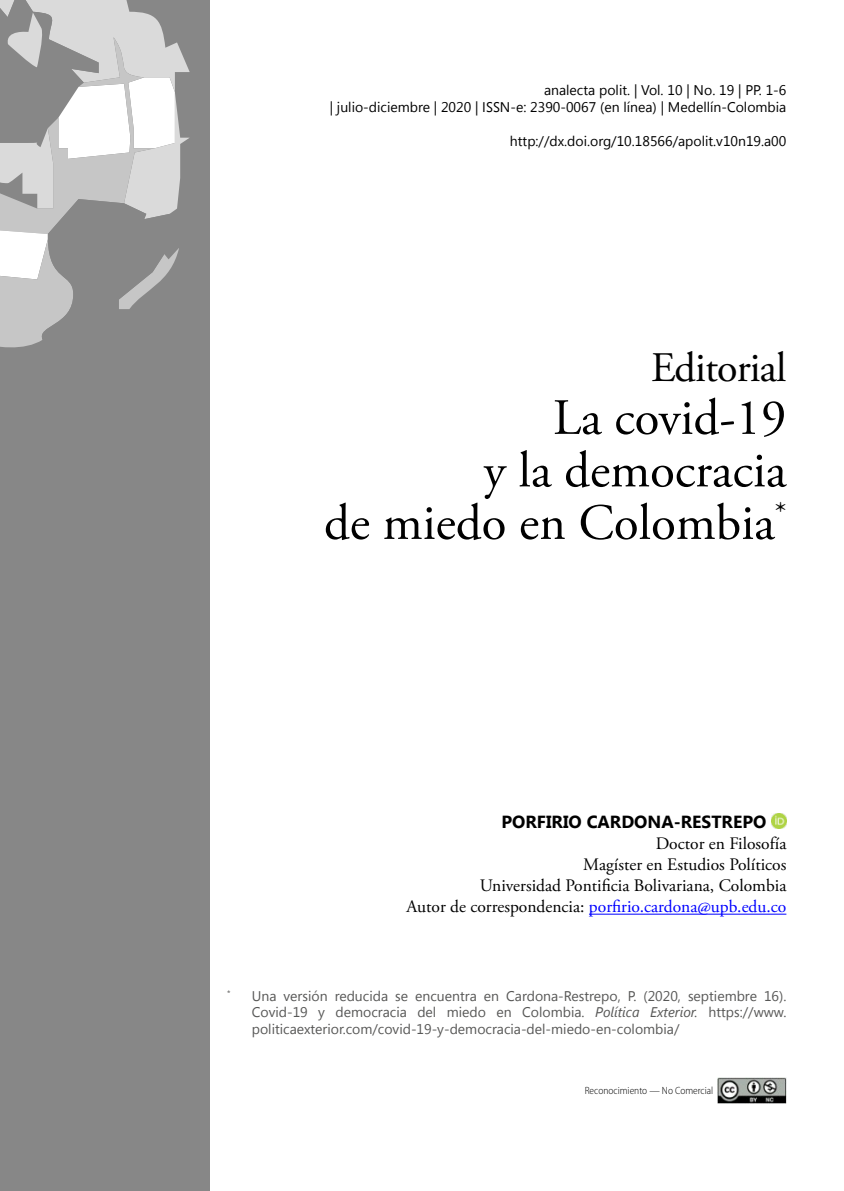
<style>
.page{position:relative;width:844px;height:1191px;background:#fff}
.page>*{position:absolute;margin:0;border:0;box-sizing:border-box;transform-origin:0 0}
.articulo{font:50.75px/52.5px "Adobe Garamond Pro";color:#000;text-align:right}
.articulo-2{font:42px "Adobe Garamond Pro";letter-spacing:-.02em;color:#000}
.reseña_autores{font:17.5px "Adobe Garamond Pro";color:#000}
.reseña_autores-2{font:17.5px "Adobe Garamond Pro";color:#00f}
.autor{font:700 17.5px "Segoe UI";color:#000}
.pie_de_pagina{font:14px/16.8px "Segoe UI";color:#575756;text-align:justify}
.t1{font:14px "Segoe UI";color:#000}
.t2{font:300 semi-condensed 10.5px "Myriad Pro";color:#000}
.s1{color:#000}
.s2{font-style:italic}
</style>
<div class="page">
<div style="left:0;top:0;width:210px;height:1191px;background:#878787"></div>
<hr style="left:588px;top:913px;width:198px;height:1px;background:#00f">
<img style="left:771px;top:813px;width:15px;height:15px">
<svg style="left:0;top:0;width:190px;height:348px"></svg>
<img style="left:717px;top:1077px;width:69px;height:26px">
<p class="t1" style="left:544px;top:81px;width:244px">analecta polit. | Vol. 10 | No. 19 | PP. 1-6</p>
<p class="t1" style="left:330px;top:97px;width:458px">| julio-diciembre | 2020 | ISSN-e: 2390-0067 (en línea) | Medellín-Colombia</p>
<p class="t1" style="left:510px;top:131px;width:278px">http://dx.doi.org/10.18566/apolit.v10n19.a00</p>
<p class="articulo-2" style="left:651px;top:343px;width:137px">Editorial</p>
<p class="articulo" style="left:324px;top:393px;width:464px">La covid-19<br>y la democracia<br>de miedo en Colombia<sup>*</sup></p>
<p class="autor" style="left:501px;top:809px;width:266px">PORFIRIO CARDONA-RESTREPO</p>
<p class="reseña_autores" style="left:655px;top:833px;width:132px">Doctor en Filosofía</p>
<p class="reseña_autores" style="left:583px;top:854px;width:204px">Magíster en Estudios Políticos</p>
<p class="reseña_autores" style="left:479px;top:875px;width:308px">Universidad Pontificia Bolivariana, Colombia</p>
<p class="reseña_autores-2" style="left:406px;top:896px;width:381px"><span class="s1">Autor de correspondencia:</span> porfirio.cardona@upb.edu.co</p>
<p class="pie_de_pagina" style="left:252px;top:986px;width:536px;text-indent:-25px"><sup>*</sup> Una versión reducida se encuentra en Cardona-Restrepo, P. (2020, septiembre 16).<br>Covid-19 y democracia del miedo en Colombia. <span class="s2">Política Exterior.</span> https://www. politicaexterior.com/covid-19-y-democracia-del-miedo-en-colombia/</p>
<p class="t2" style="left:584px;top:1085px;width:130px">Reconocimiento — No Comercial</p>
</div>
